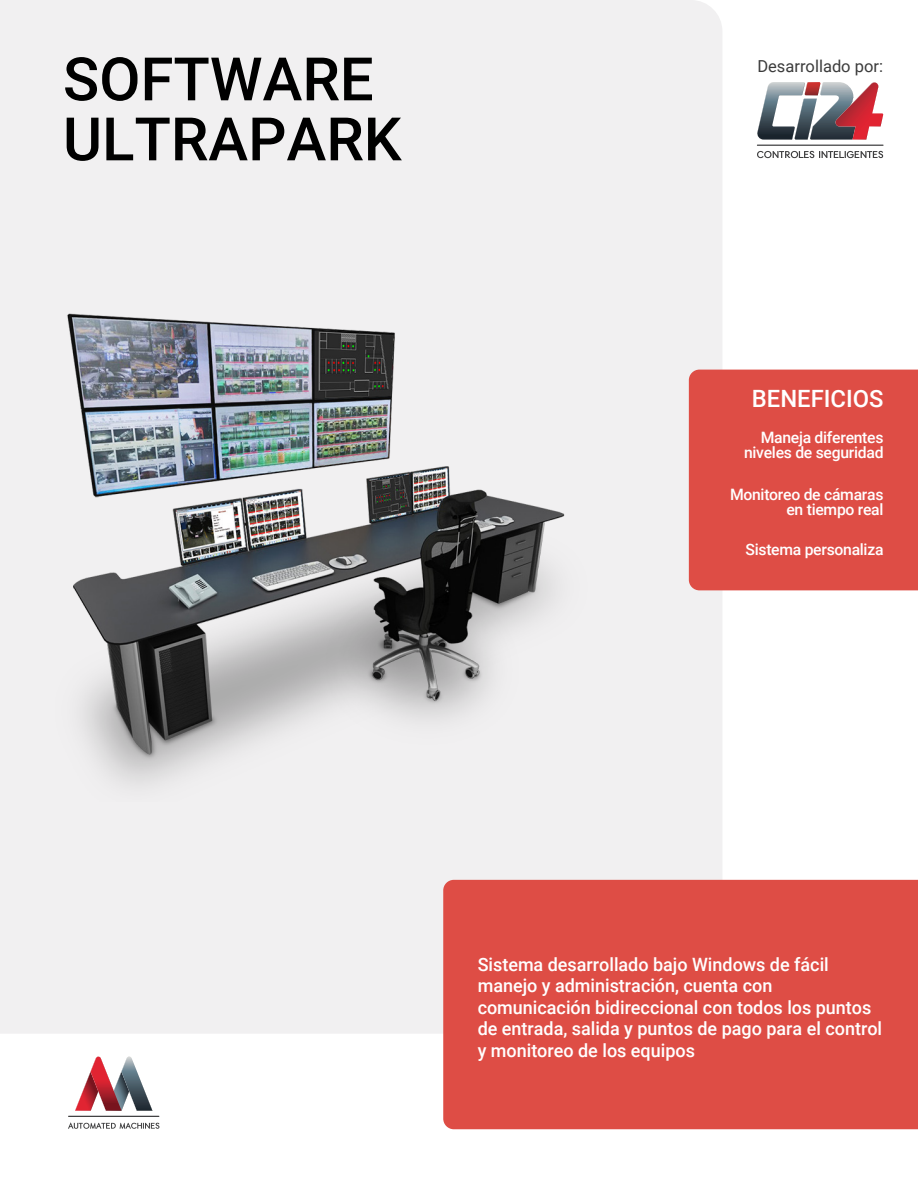
<style>
.page{position:relative;width:918px;height:1188px;background:#fff}
.page>*{position:absolute;margin:0;border:0;box-sizing:border-box;transform-origin:0 0}
.t1{font:500 60px/60px "Roboto";color:#000}
.t2{font:500 23.85px "Roboto";color:#fff}
.t3{font:500 18.3px/21.6px "Roboto";color:#fff}
.t4{font:16.5px "Roboto";color:#3b3b3b}
.t5{font:500 15.75px/15.1px "Roboto";letter-spacing:-.02em;color:#fff;text-align:right}
</style>
<div class="page">
<div style="left:0;top:0;width:722px;height:1034px;background:#f1f0f1"></div>
<div style="left:689px;top:370px;width:229px;height:220px;background:#de4d45"></div>
<div style="left:443px;top:880px;width:475px;height:249px;background:#de4d45"></div>
<hr style="left:757px;top:145px;width:127px;height:1px;background:#3e3e3f">
<svg style="left:757px;top:82px;width:126px;height:58px"></svg>
<svg style="left:757px;top:151px;width:126px;height:7px"></svg>
<svg style="left:75px;top:1056px;width:77px;height:55px"></svg>
<hr style="left:68px;top:1116px;width:91px;height:1px;background:#3e3e3f">
<svg style="left:68px;top:1122px;width:91px;height:7px"></svg>
<img style="left:0;top:296px;width:665px;height:505px">
<h1 class="t1" style="left:63px;top:47px;width:340px">SOFTWARE<br>ULTRAPARK</h1>
<p class="t4" style="left:757px;top:54px;width:127px">Desarrollado por:</p>
<h2 class="t2" style="left:752px;top:382px;width:133px">BENEFICIOS</h2>
<p class="t5" style="left:744px;top:429px;width:141px">Maneja diferentes niveles de seguridad</p>
<p class="t5" style="left:730px;top:486px;width:155px">Monitoreo de cámaras en tiempo real</p>
<p class="t5" style="left:746px;top:541px;width:139px">Sistema personaliza</p>
<p class="t3" style="left:478px;top:953px;width:406px">Sistema desarrollado bajo Windows de fácil manejo y administración, cuenta con comunicación bidireccional con todos los puntos de entrada, salida y puntos de pago para el control y monitoreo de los equipos</p>
</div>
